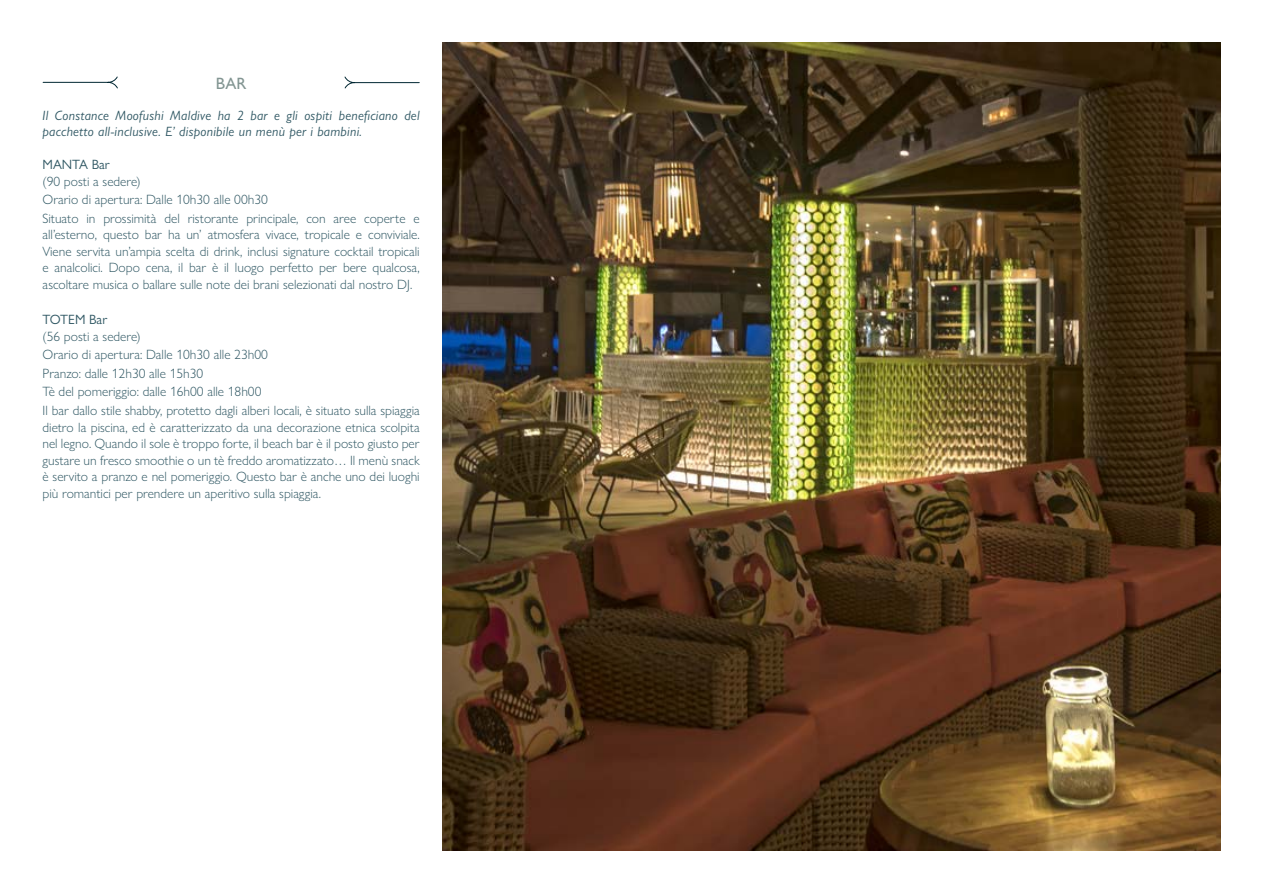
<style>
.page{position:relative;width:1263px;height:893px;background:#fff}
.page>*{position:absolute;margin:0;border:0;box-sizing:border-box;transform-origin:0 0}
.t1{font:500 16.5px "Gill Sans Nova";color:#829592}
.t2{font:300 13.5px/16.5px "Gill Sans Nova";color:#2f5763}
.t3{font:italic 13.5px/16.5px "Gill Sans Nova";letter-spacing:.02em;color:#2f5763}
.t4{font:13.5px "Gill Sans Nova";color:#2f5763}
</style>
<div class="page">
<svg style="left:42px;top:76px;width:378px;height:13px"></svg>
<img style="left:443px;top:43px;width:777px;height:807px">
<p class="t1" style="left:216px;top:73px;width:32px">BAR</p>
<p class="t3" style="left:43px;top:107px;width:379px">Il Constance Moofushi Maldive ha 2 bar e gli ospiti beneficiano del pacchetto all-inclusive. E’ disponibile un menù per i bambini.</p>
<p class="t4" style="left:43px;top:156px;width:69px">MANTA Bar</p>
<p class="t2" style="left:43px;top:172px;width:379px;line-height:18.6px">(90 posti a sedere)<br>Orario di apertura: Dalle 10h30 alle 00h30<br>Situato in prossimità del ristorante principale, con aree coperte e</p>
<p class="t2" style="left:43px;top:226px;width:379px;text-align:justify">all’esterno, questo bar ha un’ atmosfera vivace, tropicale e conviviale.<br>Viene servita un’ampia scelta di drink, inclusi signature cocktail tropicali e analcolici. Dopo cena, il bar è il luogo perfetto per bere qualcosa, ascoltare musica o ballare sulle note dei brani selezionati dal nostro DJ.</p>
<p class="t4" style="left:43px;top:311px;width:66px">TOTEM Bar</p>
<p class="t2" style="left:43px;top:326px;width:379px;line-height:18.6px">(56 posti a sedere)<br>Orario di apertura: Dalle 10h30 alle 23h00<br>Pranzo: dalle 12h30 alle 15h30<br>Tè del pomeriggio: dalle 16h00 alle 18h00<br>Il bar dallo stile shabby, protetto dagli alberi locali, è situato sulla spiaggia</p>
<p class="t2" style="left:43px;top:419px;width:379px;text-align:justify">dietro la piscina, ed è caratterizzato da una decorazione etnica scolpita nel legno. Quando il sole è troppo forte, il beach bar è il posto giusto per gustare un fresco smoothie o un tè freddo aromatizzato… Il menù snack è servito a pranzo e nel pomeriggio. Questo bar è anche uno dei luoghi più romantici per prendere un aperitivo sulla spiaggia.</p>
</div>
